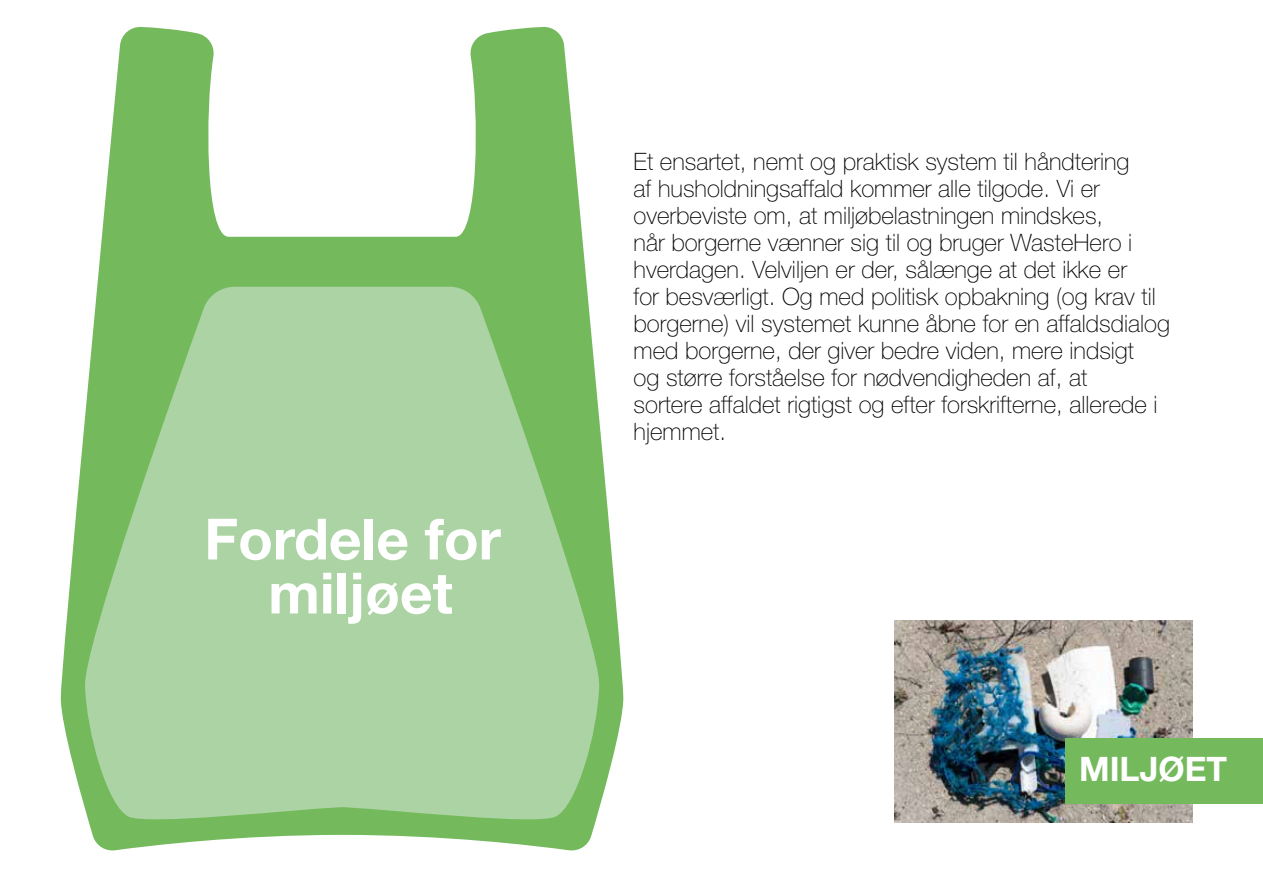
<style>
.page{position:relative;width:1263px;height:893px;background:#fff}
.page>*{position:absolute;margin:0;border:0;box-sizing:border-box;transform-origin:0 0}
.t1{font:700 57px/54px "Helvetica Neue LT Std";color:#fff;text-align:center}
.t2{font:700 33.75px "Helvetica Neue LT Std";color:#fff}
.t3{font:100 24px/27px "Helvetica Neue LT Std";color:#000}
</style>
<div class="page">
<svg style="left:61px;top:26px;width:562px;height:825px"></svg>
<svg style="left:84px;top:287px;width:516px;height:538px;background:#a1ce95"></svg>
<img style="left:894px;top:621px;width:298px;height:201px">
<div style="left:1065px;top:739px;width:198px;height:65px;background:#74ba5d"></div>
<h1 class="t1" style="left:204px;top:511px;width:298px">Fordele for miljøet</h1>
<p class="t3" style="left:634px;top:148px;width:538px">Et ensartet, nemt og praktisk system til håndtering<br>af husholdningsaffald kommer alle tilgode. Vi er overbeviste om, at miljøbelastningen mindskes,<br>når borgerne vænner sig til og bruger WasteHero i hverdagen. Velviljen er der, sålænge at det ikke er<br>for besværligt. Og med politisk opbakning (og krav til borgerne) vil systemet kunne åbne for en affaldsdialog med borgerne, der giver bedre viden, mere indsigt<br>og større forståelse for nødvendigheden af, at<br>sortere affaldet rigtigst og efter forskrifterne, allerede i hjemmet.</p>
<h2 class="t2" style="left:1079px;top:748px;width:150px">MILJØET</h2>
</div>
